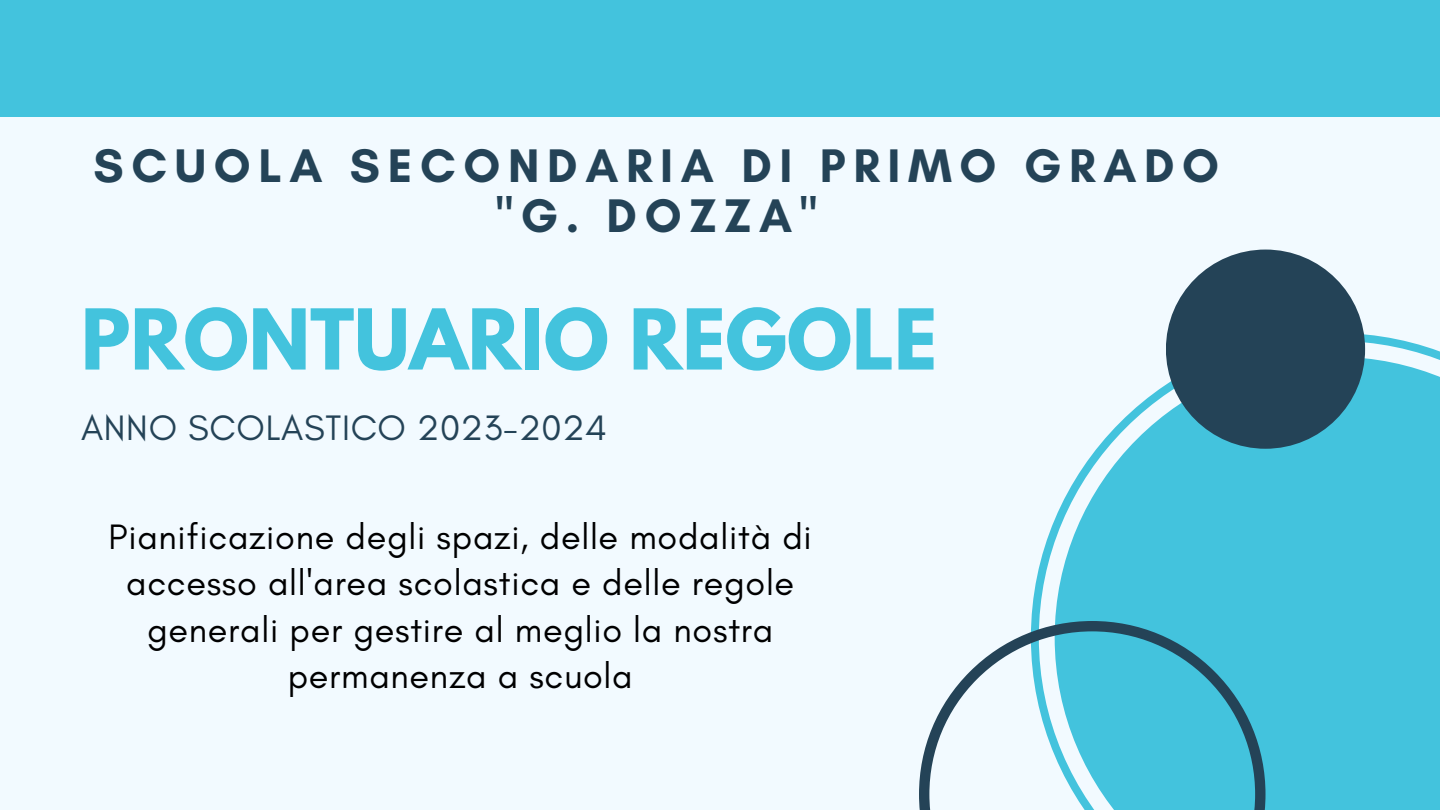
<style>
.page{position:relative;width:1440px;height:810px;background:#f2faff}
.page>*{position:absolute;margin:0;border:0;box-sizing:border-box;transform-origin:0 0}
.t1{font:700 74.2px "League Spartan";color:#43c3dd}
.t2{font:700 48px/50.2px "Glacial Indifference";letter-spacing:.16em;color:#244357;text-align:center}
.t3{font:36px/46.4px "Glacial Indifference";letter-spacing:.02em;color:#000;text-align:center}
.t4{font:36px "Glacial Indifference";letter-spacing:.02em;color:#244357}
</style>
<div class="page">
<svg style="left:1031px;top:334px;width:409px;height:287px"></svg>
<svg style="left:1055px;top:357px;width:385px;height:453px;background:#56c9e0"></svg>
<div style="left:0;top:0;width:1440px;height:117px;background:#43c3dd"></div>
<div style="left:1166px;top:250px;width:199px;height:199px;background:#244357;border-radius:50%"></div>
<svg style="left:919px;top:621px;width:347px;height:189px;fill:#43c3dd"></svg>
<p class="t2" style="left:94px;top:140px;width:1127px">SCUOLA SECONDARIA DI PRIMO GRADO "G. DOZZA"</p>
<p class="t1" style="left:81px;top:303px;width:858px">PRONTUARIO REGOLE</p>
<p class="t4" style="left:81px;top:405px;width:528px">ANNO SCOLASTICO 2023-2024</p>
<p class="t3" style="left:109px;top:513px;width:705px">Pianificazione degli spazi, delle modalità di accesso all'area scolastica e delle regole generali per gestire al meglio la nostra permanenza a scuola</p>
</div>
